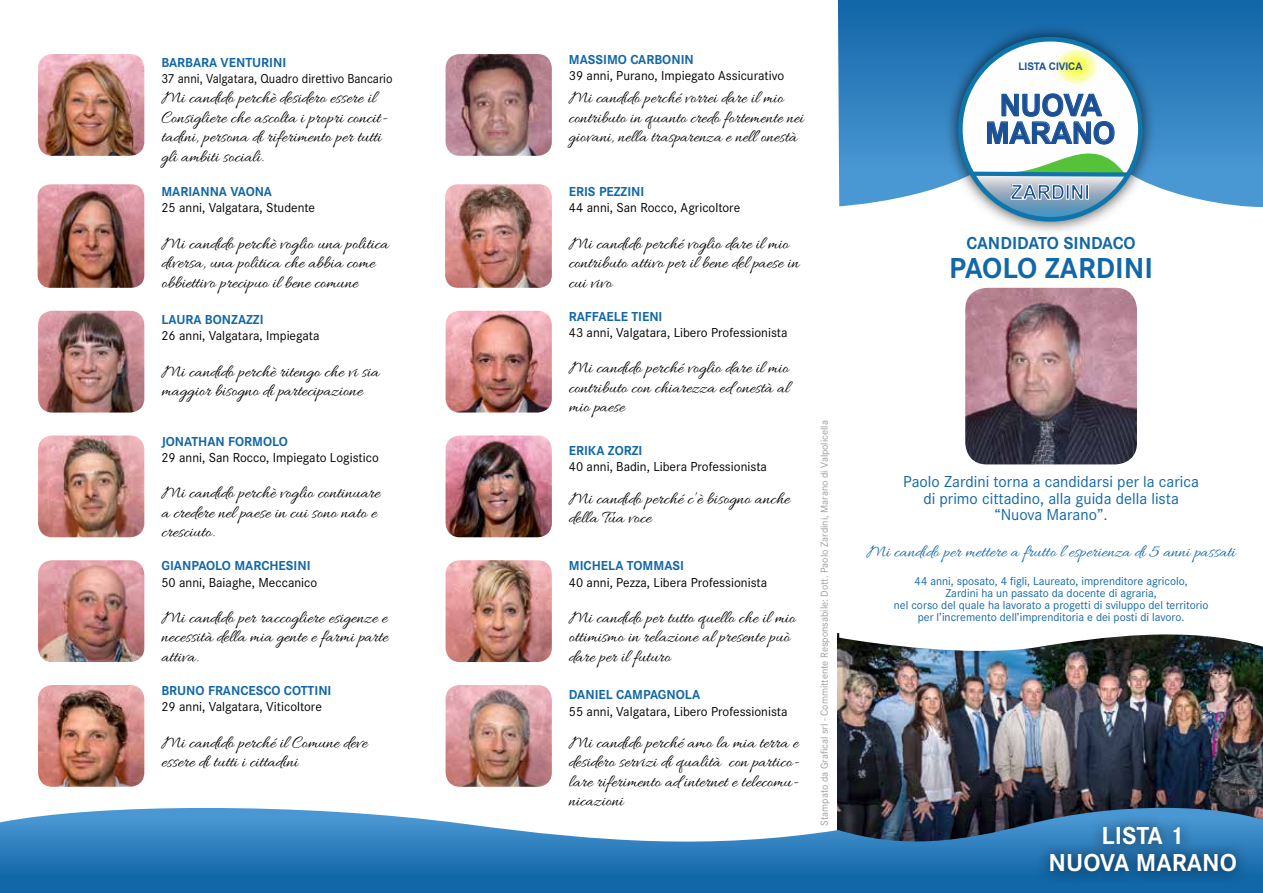
<style>
.page{position:relative;width:1263px;height:893px;background:#fff}
.page>*{position:absolute;margin:0;border:0;box-sizing:border-box;transform-origin:0 0}
.t1{font:700 30.3px/27.6px "Arial";color:#195096;text-align:center;scale:.95 1}
.t2{font:700 30px "Corporate S";color:#1267a7}
.t3{font:700 25.5px/27px "Corporate S";color:#fff;text-align:center}
.t4{font:700 20.4px "Arial";color:#195096;scale:.95 1}
.t5{font:18px/19.5px "Allura";color:#000}
.t6{font:18px "Allura";color:#1267a7}
.t7{font:700 18px "Corporate S";color:#1267a7}
.t8{font:16.5px/16.5px "Corporate S";color:#1267a7;text-align:center}
.t9{font:13.5px "Corporate S";color:#000}
.t10{font:700 13.5px "Corporate S";color:#1267a7}
.t11{font:13.5px "Corporate S";color:#000;scale:.95 1}
.t12{font:12px/12px "Corporate S";color:#1267a7;text-align:center}
.t13{font:10.5px "Corporate S";color:#9d9d9c}
.t14{font:700 10.35px "Arial";color:#195096;scale:.95 1}
</style>
<div class="page">
<svg style="left:838px;top:0;width:425px;height:207px"></svg>
<img style="left:965px;top:288px;width:172px;height:176px">
<img style="left:38px;top:54px;width:106px;height:102px">
<img style="left:446px;top:54px;width:106px;height:102px">
<img style="left:38px;top:435px;width:106px;height:102px">
<img style="left:446px;top:435px;width:106px;height:102px">
<img style="left:38px;top:560px;width:106px;height:102px">
<img style="left:446px;top:560px;width:106px;height:102px">
<img style="left:38px;top:311px;width:106px;height:102px">
<img style="left:446px;top:311px;width:106px;height:102px">
<img style="left:38px;top:685px;width:106px;height:102px">
<img style="left:446px;top:685px;width:106px;height:102px">
<img style="left:38px;top:184px;width:106px;height:104px">
<img style="left:445px;top:184px;width:107px;height:104px">
<img style="left:838px;top:634px;width:425px;height:174px">
<img style="left:839px;top:633px;width:424px;height:27px">
<svg style="left:839px;top:808px;width:424px;height:85px"></svg>
<svg style="left:0;top:808px;width:839px;height:85px"></svg>
<div style="left:1037px;top:813px;width:212px;height:72px;background:#000;opacity:.75"></div>
<div style="left:944px;top:23px;width:212px;height:212px;background:#000;opacity:.75"></div>
<svg style="left:960px;top:39px;width:180px;height:180px"></svg>
<div style="left:958px;top:37px;width:185px;height:185px;border:5px solid #0f76ab;border-radius:50%"></div>
<svg style="left:1010px;top:184px;width:55px;height:16px"></svg>
<div style="left:1066px;top:184px;width:3px;height:16px;border:1px solid #fff"></div>
<svg style="left:1071px;top:184px;width:12px;height:16px"></svg>
<div style="left:1085px;top:184px;width:4px;height:16px;border:1px solid #fff"></div>
<svg style="left:1051px;top:45px;width:50px;height:42px"></svg>
<svg style="left:972px;top:93px;width:157px;height:84px"></svg>
<p class="t10" style="left:161px;top:55px;width:126px">BARBARA VENTURINI</p>
<p class="t11" style="left:161px;top:71px;width:245px">37 anni, Valgatara, Quadro direttivo Bancario</p>
<p class="t10" style="left:569px;top:52px;width:126px">MASSIMO CARBONIN</p>
<p class="t9" style="left:569px;top:68px;width:217px">39 anni, Purano, Impiegato Assicurativo</p>
<p class="t5" style="left:161px;top:89px;width:228px">Mi candido perchè desidero essere il Consigliere che ascolta i propri concit&shy;tadini, persona di riferimento per tutti gli ambiti sociali.</p>
<p class="t5" style="left:569px;top:89px;width:236px">Mi candido perché vorrei dare il mio contributo in quanto credo fortemente nei giovani, nella trasparenza e nell’onestà</p>
<p class="t10" style="left:161px;top:184px;width:112px">MARIANNA VAONA</p>
<p class="t9" style="left:161px;top:200px;width:155px">25 anni, Valgatara, Studente</p>
<p class="t10" style="left:569px;top:184px;width:77px">ERIS PEZZINI</p>
<p class="t9" style="left:569px;top:200px;width:173px">44 anni, San Rocco, Agricoltore</p>
<p class="t5" style="left:161px;top:235px;width:229px">Mi candido perchè voglio una politica diversa, una politica che abbia come obbiettivo precipuo il bene comune</p>
<p class="t5" style="left:569px;top:235px;width:232px">Mi candido perché voglio dare il mio contributo attivo per il bene del paese in cui vivo</p>
<p class="t10" style="left:161px;top:312px;width:104px">LAURA BONZAZZI</p>
<p class="t9" style="left:161px;top:328px;width:160px">26 anni, Valgatara, Impiegata</p>
<p class="t10" style="left:569px;top:309px;width:95px">RAFFAELE TIENI</p>
<p class="t9" style="left:569px;top:325px;width:220px">43 anni, Valgatara, Libero Professionista</p>
<p class="t5" style="left:161px;top:363px;width:219px">Mi candido perchè ritengo che vi sia maggior bisogno di partecipazione</p>
<p class="t5" style="left:569px;top:360px;width:222px;text-align:justify">Mi candido perché voglio dare il mio contributo con chiarezza ed onestà al mio paese</p>
<p class="t10" style="left:161px;top:433px;width:128px">JONATHAN FORMOLO</p>
<p class="t9" style="left:161px;top:450px;width:219px">29 anni, San Rocco, Impiegato Logistico</p>
<p class="t10" style="left:569px;top:443px;width:75px">ERIKA ZORZI</p>
<p class="t9" style="left:569px;top:459px;width:200px">40 anni, Badin, Libera Professionista</p>
<p class="t5" style="left:161px;top:484px;width:220px">Mi candido perchè voglio continuare a credere nel paese in cui sono nato e cresciuto.</p>
<p class="t5" style="left:569px;top:490px;width:223px">Mi candido perché c’è bisogno anche della Tua voce</p>
<p class="t10" style="left:161px;top:558px;width:151px">GIANPAOLO MARCHESINI</p>
<p class="t9" style="left:161px;top:574px;width:157px">50 anni, Baiaghe, Meccanico</p>
<p class="t10" style="left:569px;top:558px;width:117px">MICHELA TOMMASI</p>
<p class="t9" style="left:569px;top:574px;width:200px">40 anni, Pezza, Libera Professionista</p>
<p class="t5" style="left:161px;top:609px;width:228px;text-align:justify">Mi candido per raccogliere esigenze e necessità della mia gente e farmi parte attiva.</p>
<p class="t5" style="left:569px;top:609px;width:228px">Mi candido per tutto quello che il mio ottimismo in relazione al presente può dare per il futuro</p>
<p class="t10" style="left:161px;top:683px;width:172px">BRUNO FRANCESCO COTTINI</p>
<p class="t9" style="left:161px;top:699px;width:162px">29 anni, Valgatara, Viticoltore</p>
<p class="t10" style="left:569px;top:687px;width:133px">DANIEL CAMPAGNOLA</p>
<p class="t9" style="left:569px;top:703px;width:220px">55 anni, Valgatara, Libero Professionista</p>
<p class="t5" style="left:161px;top:734px;width:208px">Mi candido perché il Comune deve essere di tutti i cittadini</p>
<p class="t5" style="left:569px;top:734px;width:232px;text-align:justify">Mi candido perché amo la mia terra e desidero servizi di qualità con partico&shy;lare riferimento ad internet e telecomu&shy;nicazioni</p>
<p class="t13" style="left:818px;top:826px;width:407px;rotate:-90deg">Stampato da Grafical srl - Committente Responsabile: Dott. Paolo Zardini, Marano di Valpolicella</p>
<p class="t14" style="left:1018px;top:59px;width:69px">LISTA CIVICA</p>
<h1 class="t1" style="left:985px;top:92px;width:138px">NUOVA<br>MARANO</h1>
<p class="t4" style="left:1011px;top:179px;width:84px">ZARDINI</p>
<p class="t7" style="left:966px;top:233px;width:170px">CANDIDATO SINDACO</p>
<h2 class="t2" style="left:949px;top:250px;width:205px">PAOLO ZARDINI</h2>
<p class="t8" style="left:903px;top:474px;width:297px">Paolo Zardini torna a candidarsi per la carica di primo cittadino, alla guida della lista “Nuova Marano”.</p>
<p class="t6" style="left:866px;top:542px;width:371px">Mi candido per mettere a frutto l’esperienza di 5 anni passati</p>
<p class="t12" style="left:894px;top:575px;width:316px">44 anni, sposato, 4 figli, Laureato, imprenditore agricolo,<br>Zardini ha un passato da docente di agraria,<br>nel corso del quale ha lavorato a progetti di sviluppo del territorio per l’incremento dell’imprenditoria e dei posti di lavoro.</p>
<h3 class="t3" style="left:1048px;top:823px;width:190px">LISTA 1<br>NUOVA MARANO</h3>
</div>
